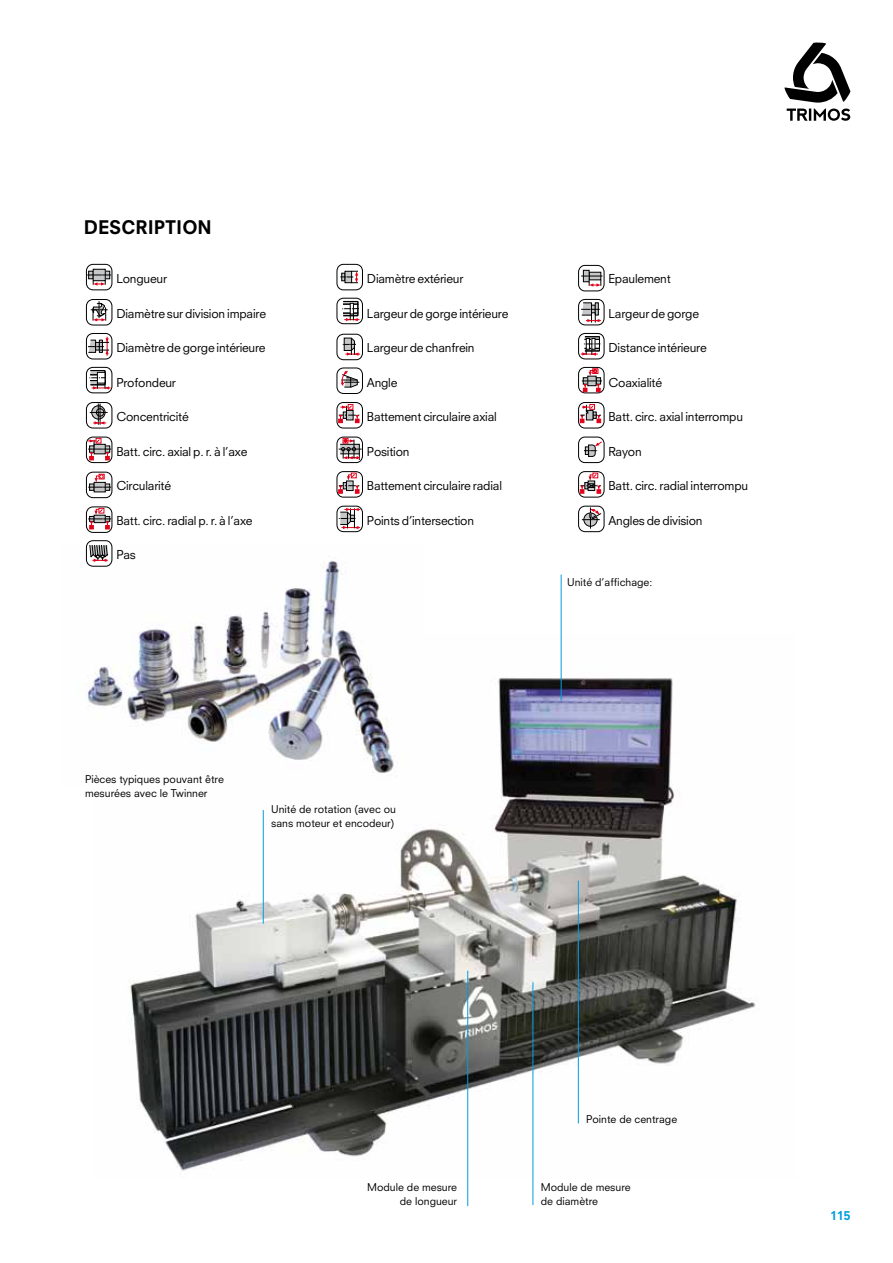
<style>
.page{position:relative;width:893px;height:1263px;background:#fff}
.page>*{position:absolute;margin:0;border:0;box-sizing:border-box;transform-origin:0 0}
.t1{font:800 18.3px "Neuzeit S";color:#000}
.t2{font:12px "Neuzeit S";letter-spacing:-.015em;color:#000}
.t3{font:800 12px "Neuzeit S";color:#009ee0}
.t4{font:10.5px/13.5px "Neuzeit S";color:#000}
</style>
<div class="page">
<svg style="left:784px;top:42px;width:66px;height:79px"></svg>
<img style="left:128px;top:634px;width:628px;height:545px">
<hr style="left:263px;top:810px;width:1px;height:113px;background:#009ee0">
<hr style="left:467px;top:971px;width:1px;height:235px;background:#009ee0">
<hr style="left:533px;top:982px;width:1px;height:223px;background:#009ee0">
<hr style="left:578px;top:881px;width:1px;height:242px;background:#009ee0">
<hr style="left:561px;top:575px;width:1px;height:125px;background:#009ee0">
<img style="left:85px;top:545px;width:337px;height:241px">
<div style="left:86px;top:264px;width:26px;height:26px;border:1px solid #000;border-radius:7px"></div>
<div style="left:93px;top:269px;width:13px;height:12px;border:1px solid #000"></div>
<svg style="left:87px;top:271px;width:24px;height:15px"></svg>
<div style="left:86px;top:299px;width:26px;height:26px;border:1px solid #000;border-radius:7px"></div>
<svg style="left:91px;top:301px;width:17px;height:20px"></svg>
<div style="left:86px;top:333px;width:26px;height:26px;border:1px solid #000;border-radius:7px"></div>
<svg style="left:88px;top:337px;width:21px;height:19px"></svg>
<div style="left:86px;top:367px;width:26px;height:26px;border:1px solid #000;border-radius:7px"></div>
<svg style="left:89px;top:370px;width:22px;height:20px"></svg>
<div style="left:86px;top:402px;width:26px;height:26px;border:1px solid #000;border-radius:7px"></div>
<svg style="left:90px;top:404px;width:18px;height:21px"></svg>
<div style="left:86px;top:437px;width:26px;height:26px;border:1px solid #000;border-radius:7px"></div>
<svg style="left:88px;top:438px;width:23px;height:22px"></svg>
<div style="left:86px;top:472px;width:26px;height:26px;border:1px solid #000;border-radius:7px"></div>
<div style="left:94px;top:482px;width:12px;height:10px;border:1px solid #000"></div>
<svg style="left:88px;top:474px;width:23px;height:17px"></svg>
<div style="left:86px;top:507px;width:26px;height:26px;border:1px solid #000;border-radius:7px"></div>
<svg style="left:88px;top:508px;width:23px;height:21px"></svg>
<div style="left:86px;top:540px;width:26px;height:26px;border:1px solid #000;border-radius:7px"></div>
<svg style="left:89px;top:546px;width:19px;height:16px"></svg>
<div style="left:337px;top:264px;width:26px;height:26px;border:1px solid #000;border-radius:7px"></div>
<svg style="left:340px;top:271px;width:18px;height:12px"></svg>
<div style="left:337px;top:298px;width:26px;height:26px;border:1px solid #000;border-radius:7px"></div>
<div style="left:343px;top:301px;width:15px;height:3px;border:1px solid #000"></div>
<svg style="left:342px;top:303px;width:17px;height:18px"></svg>
<div style="left:337px;top:334px;width:26px;height:26px;border:1px solid #000;border-radius:7px"></div>
<svg style="left:343px;top:338px;width:17px;height:18px"></svg>
<div style="left:337px;top:368px;width:26px;height:26px;border:1px solid #000;border-radius:7px"></div>
<svg style="left:341px;top:370px;width:18px;height:24px"></svg>
<div style="left:337px;top:402px;width:26px;height:26px;border:1px solid #000;border-radius:7px"></div>
<svg style="left:338px;top:404px;width:21px;height:19px"></svg>
<div style="left:337px;top:437px;width:26px;height:26px;border:1px solid #000;border-radius:7px"></div>
<svg style="left:339px;top:438px;width:23px;height:22px"></svg>
<div style="left:337px;top:471px;width:26px;height:26px;border:1px solid #000;border-radius:7px"></div>
<svg style="left:338px;top:473px;width:21px;height:20px"></svg>
<div style="left:337px;top:506px;width:26px;height:26px;border:1px solid #000;border-radius:7px"></div>
<svg style="left:339px;top:508px;width:21px;height:21px"></svg>
<div style="left:578px;top:265px;width:26px;height:26px;border:1px solid #000;border-radius:7px"></div>
<svg style="left:591px;top:274px;width:8px;height:2px"></svg>
<div style="left:589px;top:272px;width:12px;height:8px;border:1px solid #000"></div>
<div style="left:583px;top:270px;width:6px;height:12px;border:1px solid #000"></div>
<svg style="left:581px;top:276px;width:21px;height:11px"></svg>
<div style="left:578px;top:299px;width:26px;height:26px;border:1px solid #000;border-radius:7px"></div>
<svg style="left:581px;top:302px;width:20px;height:21px"></svg>
<div style="left:578px;top:333px;width:26px;height:26px;border:1px solid #000;border-radius:7px"></div>
<div style="left:584px;top:336px;width:16px;height:4px;border:1px solid #000"></div>
<svg style="left:581px;top:337px;width:19px;height:19px"></svg>
<div style="left:578px;top:367px;width:26px;height:26px;border:1px solid #000;border-radius:7px"></div>
<svg style="left:582px;top:368px;width:20px;height:24px"></svg>
<div style="left:578px;top:402px;width:26px;height:26px;border:1px solid #000;border-radius:7px"></div>
<svg style="left:580px;top:404px;width:21px;height:19px"></svg>
<div style="left:578px;top:437px;width:26px;height:26px;border:1px solid #000;border-radius:7px"></div>
<svg style="left:584px;top:441px;width:18px;height:16px"></svg>
<div style="left:578px;top:471px;width:26px;height:26px;border:1px solid #000;border-radius:7px"></div>
<svg style="left:580px;top:473px;width:21px;height:20px"></svg>
<div style="left:578px;top:506px;width:26px;height:26px;border:1px solid #000;border-radius:7px"></div>
<svg style="left:582px;top:507px;width:19px;height:22px"></svg>
<h1 class="t1" style="left:84px;top:216px;width:130px">DESCRIPTION</h1>
<p class="t2" style="left:116px;top:271px;width:52px">Longueur</p>
<p class="t2" style="left:116px;top:306px;width:151px">Diamètre sur division impaire</p>
<p class="t2" style="left:116px;top:340px;width:151px">Diamètre de gorge intérieure</p>
<p class="t2" style="left:116px;top:375px;width:61px">Profondeur</p>
<p class="t2" style="left:116px;top:409px;width:74px">Concentricité</p>
<p class="t2" style="left:116px;top:444px;width:133px">Batt. circ. axial p. r. à l’axe</p>
<p class="t2" style="left:116px;top:478px;width:56px">Circularité</p>
<p class="t2" style="left:116px;top:513px;width:138px">Batt. circ. radial p. r. à l’axe</p>
<p class="t2" style="left:116px;top:547px;width:21px">Pas</p>
<p class="t2" style="left:367px;top:271px;width:98px">Diamètre extérieur</p>
<p class="t2" style="left:367px;top:306px;width:143px">Largeur de gorge intérieure</p>
<p class="t2" style="left:367px;top:340px;width:109px">Largeur de chanfrein</p>
<p class="t2" style="left:367px;top:375px;width:32px">Angle</p>
<p class="t2" style="left:367px;top:409px;width:131px">Battement circulaire axial</p>
<p class="t2" style="left:367px;top:444px;width:44px">Position</p>
<p class="t2" style="left:367px;top:478px;width:137px">Battement circulaire radial</p>
<p class="t2" style="left:367px;top:513px;width:109px">Points d’intersection</p>
<p class="t2" style="left:608px;top:271px;width:64px">Epaulement</p>
<p class="t2" style="left:608px;top:306px;width:92px">Largeur de gorge</p>
<p class="t2" style="left:608px;top:340px;width:100px">Distance intérieure</p>
<p class="t2" style="left:608px;top:375px;width:55px">Coaxialité</p>
<p class="t2" style="left:608px;top:409px;width:136px">Batt. circ. axial interrompu</p>
<p class="t2" style="left:608px;top:444px;width:35px">Rayon</p>
<p class="t2" style="left:608px;top:478px;width:141px">Batt. circ. radial interrompu</p>
<p class="t2" style="left:608px;top:513px;width:96px">Angles de division</p>
<p class="t4" style="left:567px;top:575px;width:87px">U nité d’affichage:</p>
<p class="t4" style="left:85px;top:773px;width:140px">Pièces typiques pouvant être mesurées avec le Twinner</p>
<p class="t4" style="left:271px;top:802px;width:126px">U nité de rotation (avec ou sans moteur et encodeur)</p>
<p class="t4" style="left:586px;top:1113px;width:93px">Pointe de centrage</p>
<p class="t4" style="left:367px;top:1181px;width:91px;text-align:right">Module de mesure de longueur</p>
<p class="t4" style="left:541px;top:1181px;width:91px">Module de mesure de diamètre</p>
<p class="t3" style="left:830px;top:1209px;width:22px">115</p>
</div>
